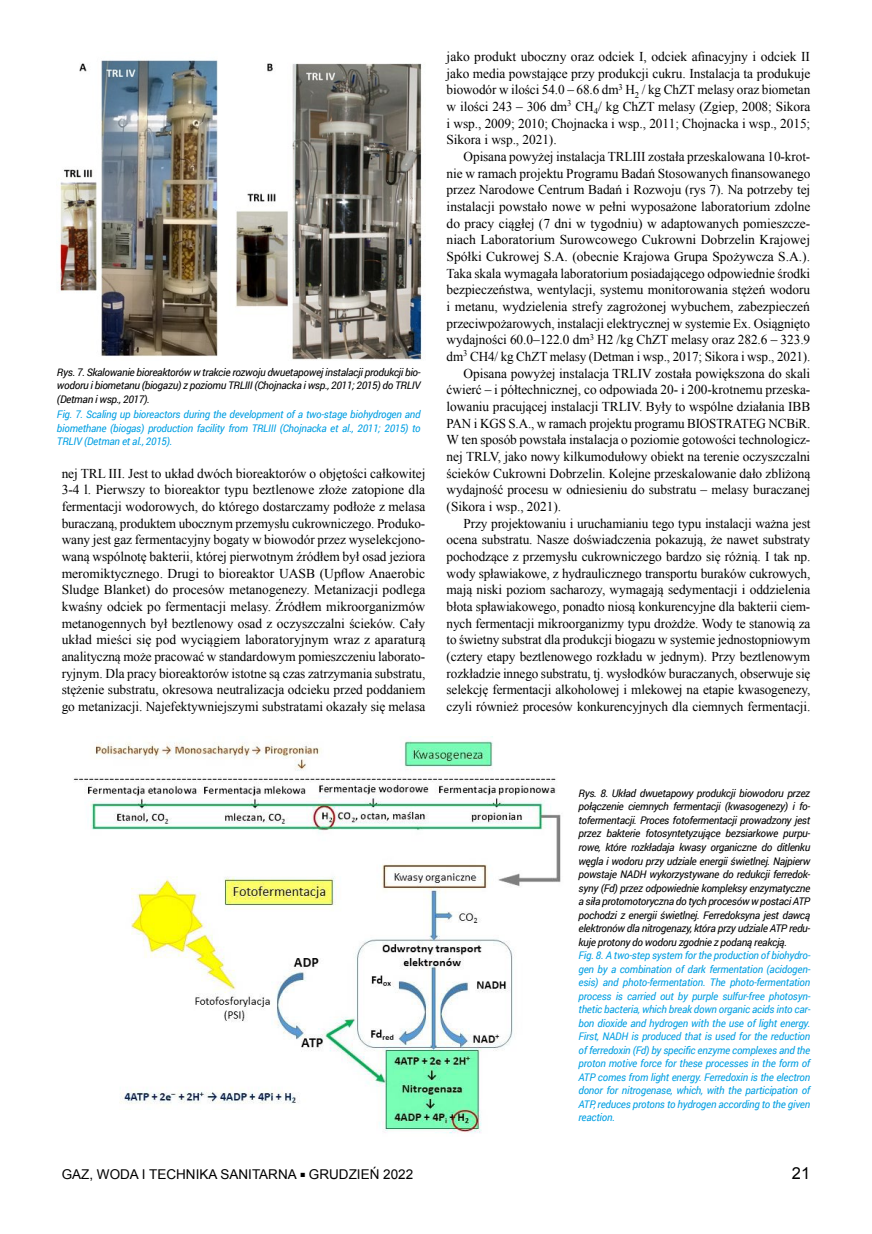
<style>
.page{position:relative;width:872px;height:1234px;background:#fff}
.page>*{position:absolute;margin:0;border:0;box-sizing:border-box;transform-origin:0 0}
.t1{font:16.5px "Arial";color:#000}
.t2{font:13.5px/16.6px "Times New Roman";letter-spacing:-.005em;color:#000;text-align:justify}
.t3{font:13.5px "Arial";color:#000}
.t4{font:italic 10.5px/13.5px "Roboto";letter-spacing:-.02em;color:#009fe3;text-align:justify}
.t5{font:italic 10.5px/13.5px "Roboto";letter-spacing:-.03em;color:#000;text-align:justify}
.s1{font-size:9px}
</style>
<div class="page">
<img style="left:59px;top:60px;width:363px;height:300px">
<img style="left:73px;top:736px;width:488px;height:398px">
<p class="t5" style="left:57px;top:365px;width:365px">Rys. 7. Skalowanie bioreaktorów w trakcie rozwoju dwuetapowej instalacji produkcji bio&shy;wodoru i biometanu (biogazu) z poziomu TRLIII (Chojnacka i wsp., 2011; 2015) do TRLIV (Detman i wsp., 2017).</p>
<p class="t4" style="left:57px;top:407px;width:365px">Fig. 7. Scaling up bioreactors during the development of a two-stage biohydrogen and biomethane (biogas) production facility from TRLIII (Chojnacka et al., 2011; 2015) to TRLIV (Detman et al., 2015).</p>
<p class="t2" style="left:62px;top:464px;width:365px">nej TRL III. Jest to układ dwóch bioreaktorów o objętości całkowitej 3-4 l. Pierwszy to bioreaktor typu beztlenowe złoże zatopione dla fermentacji wodorowych, do którego dostarczamy podłoże z melasa buraczaną, produktem ubocznym przemysłu cukrowniczego. Produko&shy;wany jest gaz fermentacyjny bogaty w biowodór przez wyselekcjono&shy;waną wspólnotę bakterii, której pierwotnym źródłem był osad jeziora meromiktycznego. Drugi to bioreaktor UASB (Upflow Anaerobic Sludge Blanket) do procesów metanogenezy. Metanizacji podlega kwaśny odciek po fermentacji melasy. Źródłem mikroorganizmów metanogennych był beztlenowy osad z oczyszczalni ścieków. Cały układ mieści się pod wyciągiem laboratoryjnym wraz z aparaturą analityczną może pracować w standardowym pomieszczeniu laborato&shy;ryjnym. Dla pracy bioreaktorów istotne są czas zatrzymania substratu, stężenie substratu, okresowa neutralizacja odcieku przed poddaniem go metanizacji. Najefektywniejszymi substratami okazały się melasa</p>
<p class="t2" style="left:446px;top:48px;width:365px">jako produkt uboczny oraz odciek I, odciek afinacyjny i odciek II jako media powstające przy produkcji cukru. Instalacja ta produkuje biowodór w ilości 54.0 – 68.6 dm<sup>3</sup> H<sub>2</sub> / kg ChZT melasy oraz biometan w ilości 243 – 306 dm<sup>3</sup> CH<sub>4</sub>/ kg ChZT melasy (Zgiep, 2008; Sikora i wsp., 2009; 2010; Chojnacka i wsp., 2011; Chojnacka i wsp., 2015; Sikora i wsp., 2021).</p>
<p class="t2" style="left:463px;top:148px;width:348px">Opisana powyżej instalacja TRLIII została przeskalowana 10-krot-</p>
<p class="t2" style="left:446px;top:164px;width:365px">nie w ramach projektu Programu Badań Stosowanych finansowanego</p>
<p class="t2" style="left:446px;top:181px;width:365px">przez Narodowe Centrum Badań i Rozwoju (rys 7). Na potrzeby tej</p>
<p class="t2" style="left:446px;top:198px;width:365px">instalacji powstało nowe w pełni wyposażone laboratorium zdolne</p>
<p class="t2" style="left:446px;top:214px;width:365px">do pracy ciągłej (7 dni w tygodniu) w adaptowanych pomieszcze-</p>
<p class="t2" style="left:446px;top:231px;width:365px">niach Laboratorium Surowcowego Cukrowni Dobrzelin Krajowej</p>
<p class="t2" style="left:446px;top:248px;width:365px">Spółki Cukrowej S.A. (obecnie Krajowa Grupa Spożywcza S.A.).</p>
<p class="t2" style="left:446px;top:264px;width:365px">Taka skala wymagała laboratorium posiadającego odpowiednie środki</p>
<p class="t2" style="left:446px;top:281px;width:365px">bezpieczeństwa, wentylacji, systemu monitorowania stężeń wodoru</p>
<p class="t2" style="left:446px;top:298px;width:365px">i metanu, wydzielenia strefy zagrożonej wybuchem, zabezpieczeń</p>
<p class="t2" style="left:446px;top:314px;width:365px">przeciwpożarowych, instalacji elektrycznej w systemie Ex. Osiągnięto</p>
<p class="t2" style="left:446px;top:331px;width:365px">wydajności 60.0–122.0 dm<sup>3</sup> H2 /kg ChZT melasy oraz 282.6 – 323.9</p>
<p class="t2" style="left:446px;top:348px;width:365px">dm<sup>3</sup> CH4/ kg ChZT melasy (Detman i wsp., 2017; Sikora i wsp., 2021).</p>
<p class="t2" style="left:463px;top:364px;width:348px">Opisana powyżej instalacja TRLIV została powiększona do skali</p>
<p class="t2" style="left:446px;top:381px;width:365px">ćwierć – i półtechnicznej, co odpowiada 20- i 200-krotnemu przeska-</p>
<p class="t2" style="left:446px;top:398px;width:365px">lowaniu pracującej instalacji TRLIV. Były to wspólne działania IBB</p>
<p class="t2" style="left:446px;top:414px;width:365px">PAN i KGS S.A., w ramach projektu programu BIOSTRATEG NCBiR.</p>
<p class="t2" style="left:446px;top:431px;width:365px">W ten sposób powstała instalacja o poziomie gotowości technologicz-</p>
<p class="t2" style="left:446px;top:448px;width:365px">nej TRLV, jako nowy kilkumodułowy obiekt na terenie oczyszczalni</p>
<p class="t2" style="left:446px;top:464px;width:365px">ścieków Cukrowni Dobrzelin. Kolejne przeskalowanie dało zbliżoną</p>
<p class="t2" style="left:446px;top:481px;width:365px">wydajność procesu w odniesieniu do substratu – melasy buraczanej</p>
<p class="t2" style="left:446px;top:497px;width:116px">(Sikora i wsp., 2021).</p>
<p class="t2" style="left:463px;top:514px;width:348px">Przy projektowaniu i uruchamianiu tego typu instalacji ważna jest</p>
<p class="t2" style="left:446px;top:531px;width:365px">ocena substratu. Nasze doświadczenia pokazują, że nawet substraty</p>
<p class="t2" style="left:446px;top:547px;width:365px">pochodzące z przemysłu cukrowniczego bardzo się różnią. I tak np.</p>
<p class="t2" style="left:446px;top:564px;width:365px">wody spławiakowe, z hydraulicznego transportu buraków cukrowych,</p>
<p class="t2" style="left:446px;top:581px;width:365px">mają niski poziom sacharozy, wymagają sedymentacji i oddzielenia</p>
<p class="t2" style="left:446px;top:597px;width:365px">błota spławiakowego, ponadto niosą konkurencyjne dla bakterii ciem-</p>
<p class="t2" style="left:446px;top:614px;width:365px">nych fermentacji mikroorganizmy typu drożdże. Wody te stanowią za</p>
<p class="t2" style="left:446px;top:631px;width:365px">to świetny substrat dla produkcji biogazu w systemie jednostopniowym</p>
<p class="t2" style="left:446px;top:647px;width:365px">(cztery etapy beztlenowego rozkładu w jednym). Przy beztlenowym</p>
<p class="t2" style="left:446px;top:664px;width:365px">rozkładzie innego substratu, tj. wysłodków buraczanych, obserwuje się</p>
<p class="t2" style="left:446px;top:681px;width:365px">selekcję fermentacji alkoholowej i mlekowej na etapie kwasogenezy,</p>
<p class="t2" style="left:446px;top:697px;width:365px">czyli również procesów konkurencyjnych dla ciemnych fermentacji.</p>
<p class="t5" style="left:578px;top:785px;width:233px">Rys. 8. Układ dwuetapowy produkcji biowodoru przez połączenie ciemnych fermentacji (kwasogenezy) i fo&shy;tofermentacji. Proces fotofermentacji prowadzony jest przez bakterie fotosyntetyzujące bezsiarkowe purpu&shy;rowe, które rozkładaja kwasy organiczne do ditlenku węgla i wodoru przy udziale energii świetlnej. Najpierw powstaje NADH wykorzystywane do redukcji ferredok&shy;syny (Fd) przez odpowiednie kompleksy enzymatyczne a siła protomotoryczna do tych procesów w postaci ATP pochodzi z energii świetlnej. Ferredoksyna jest dawcą elektronów dla nitrogenazy, która przy udziale ATP redu&shy;kuje protony do wodoru zgodnie z podaną reakcją.</p>
<p class="t4" style="left:578px;top:947px;width:233px">Fig. 8. A two-step system for the production of biohydro&shy;gen by a combination of dark fermentation (acidogen&shy;esis) and photo-fermentation. The photo-fermentation process is carried out by purple sulfur-free photosyn&shy;thetic bacteria, which break down organic acids into car&shy;bon dioxide and hydrogen with the use of light energy.<br>First, NADH is produced that is used for the reduction of ferredoxin (Fd) by specific enzyme complexes and the proton motive force for these processes in the form of ATP comes from light energy. Ferredoxin is the electron donor for nitrogenase, which, with the participation of ATP, reduces protons to hydrogen according to the given reaction.</p>
<p class="t3" style="left:62px;top:1164px;width:353px">GAZ, WODA I TECHNIKA SANITARNA <span class="s1">■</span> GRUDZIEŃ 2022</p>
<p class="t1" style="left:792px;top:1161px;width:20px">21</p>
</div>
